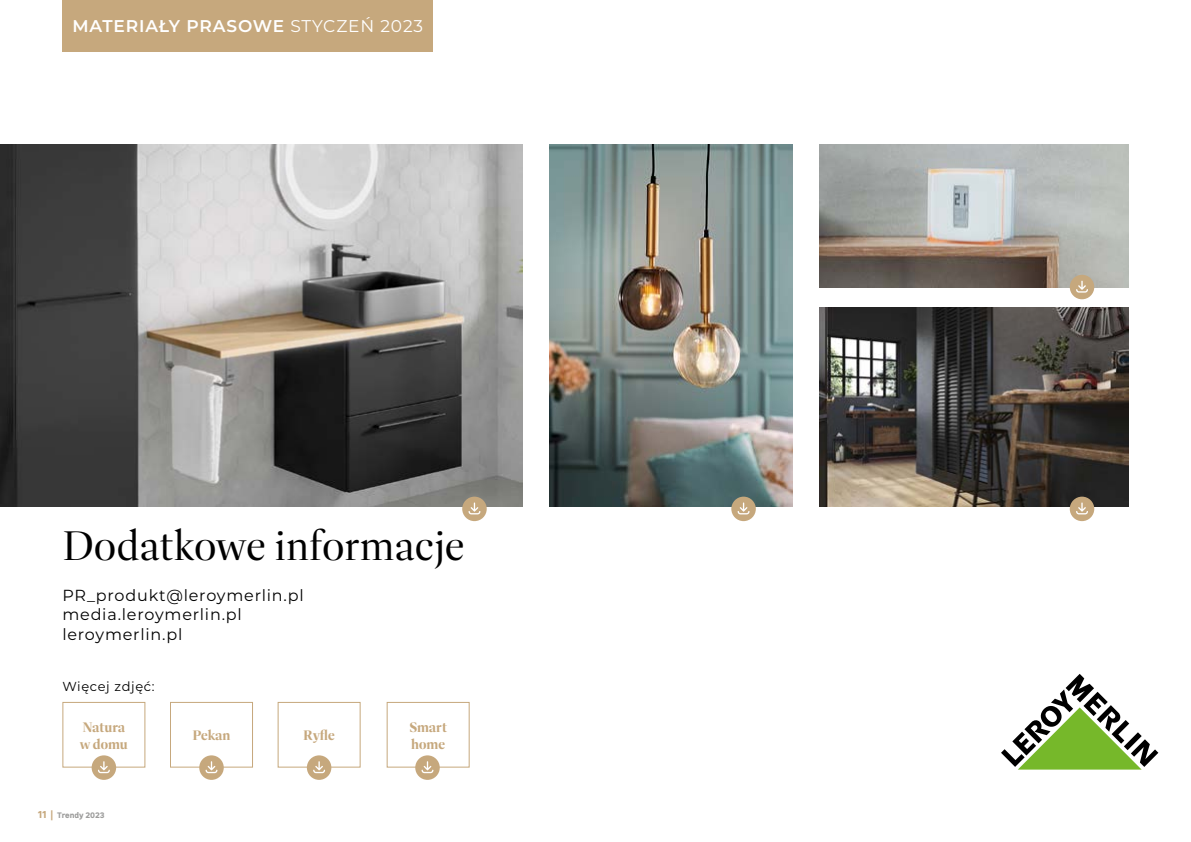
<style>
.page{position:relative;width:1191px;height:842px;background:#fff}
.page>*{position:absolute;margin:0;border:0;box-sizing:border-box;transform-origin:0 0}
.t1{font:42px "Dashiell Fine";color:#000}
.t2{font:600 17px "Montserrat";letter-spacing:.05em;color:#fff}
.t3{font:16px/19.2px "Montserrat";letter-spacing:.05em;color:#000}
.t4{font:700 14px/16.8px "Dashiell Fine";letter-spacing:-.005em;color:#c6a87d}
.t5{font:13px "Montserrat";letter-spacing:.05em;color:#000}
.t6{font:700 8px "Leroy Merlin Sans";letter-spacing:-.005em;color:#9d9d9c}
.s1{font-weight:400}
.s2{font-size:10px;color:#c6a87d}
</style>
<div class="page">
<img style="left:0;top:145px;width:522px;height:361px">
<img style="left:549px;top:145px;width:243px;height:361px">
<img style="left:819px;top:307px;width:309px;height:199px">
<img style="left:819px;top:145px;width:309px;height:142px">
<svg style="left:859px;top:500px;width:300px;height:253px"></svg>
<svg style="left:1001px;top:674px;width:157px;height:96px"></svg>
<div style="left:462px;top:497px;width:25px;height:24px;background:#c6a87d;border-radius:50%"></div>
<svg style="left:468px;top:502px;width:12px;height:12px"></svg>
<div style="left:731px;top:497px;width:25px;height:24px;background:#c6a87d;border-radius:50%"></div>
<svg style="left:737px;top:502px;width:12px;height:12px"></svg>
<div style="left:1069px;top:497px;width:25px;height:24px;background:#c6a87d;border-radius:50%"></div>
<svg style="left:1076px;top:502px;width:12px;height:12px"></svg>
<div style="left:1069px;top:275px;width:25px;height:24px;background:#c6a87d;border-radius:50%"></div>
<svg style="left:1076px;top:281px;width:12px;height:12px"></svg>
<div style="left:62px;top:702px;width:83px;height:66px;border:1px solid #c6a87d"></div>
<div style="left:170px;top:702px;width:83px;height:66px;border:1px solid #c6a87d"></div>
<div style="left:278px;top:702px;width:83px;height:66px;border:1px solid #c6a87d"></div>
<div style="left:387px;top:702px;width:82px;height:66px;border:1px solid #c6a87d"></div>
<div style="left:415px;top:755px;width:25px;height:25px;background:#c6a87d;border-radius:50%"></div>
<svg style="left:421px;top:761px;width:12px;height:12px"></svg>
<div style="left:199px;top:755px;width:25px;height:25px;background:#c6a87d;border-radius:50%"></div>
<svg style="left:205px;top:761px;width:12px;height:12px"></svg>
<div style="left:92px;top:755px;width:24px;height:25px;background:#c6a87d;border-radius:50%"></div>
<svg style="left:98px;top:761px;width:12px;height:12px"></svg>
<div style="left:307px;top:755px;width:24px;height:25px;background:#c6a87d;border-radius:50%"></div>
<svg style="left:313px;top:761px;width:12px;height:12px"></svg>
<div style="left:62px;top:0;width:371px;height:51px;background:#c6a87d"></div>
<p class="t2" style="left:72px;top:14px;width:352px">MATERIAŁY PRASOWE <span class="s1">STYCZEŃ 2023</span></p>
<h1 class="t1" style="left:62px;top:521px;width:404px">Dodatkowe informacje</h1>
<p class="t3" style="left:62px;top:585px;width:243px">PR_produkt@leroymerlin.pl media.leroymerlin.pl leroymerlin.pl</p>
<p class="t5" style="left:62px;top:678px;width:94px">Więcej zdjęć:</p>
<p class="t4" style="left:80px;top:719px;width:50px">Natura w domu</p>
<p class="t4" style="left:192px;top:727px;width:40px">Pekan</p>
<p class="t4" style="left:303px;top:727px;width:33px">Ryfle</p>
<p class="t4" style="left:409px;top:719px;width:39px">Smart home</p>
<p class="t6" style="left:38px;top:808px;width:68px"><span class="s2">11 |</span> Trendy 2023</p>
</div>
